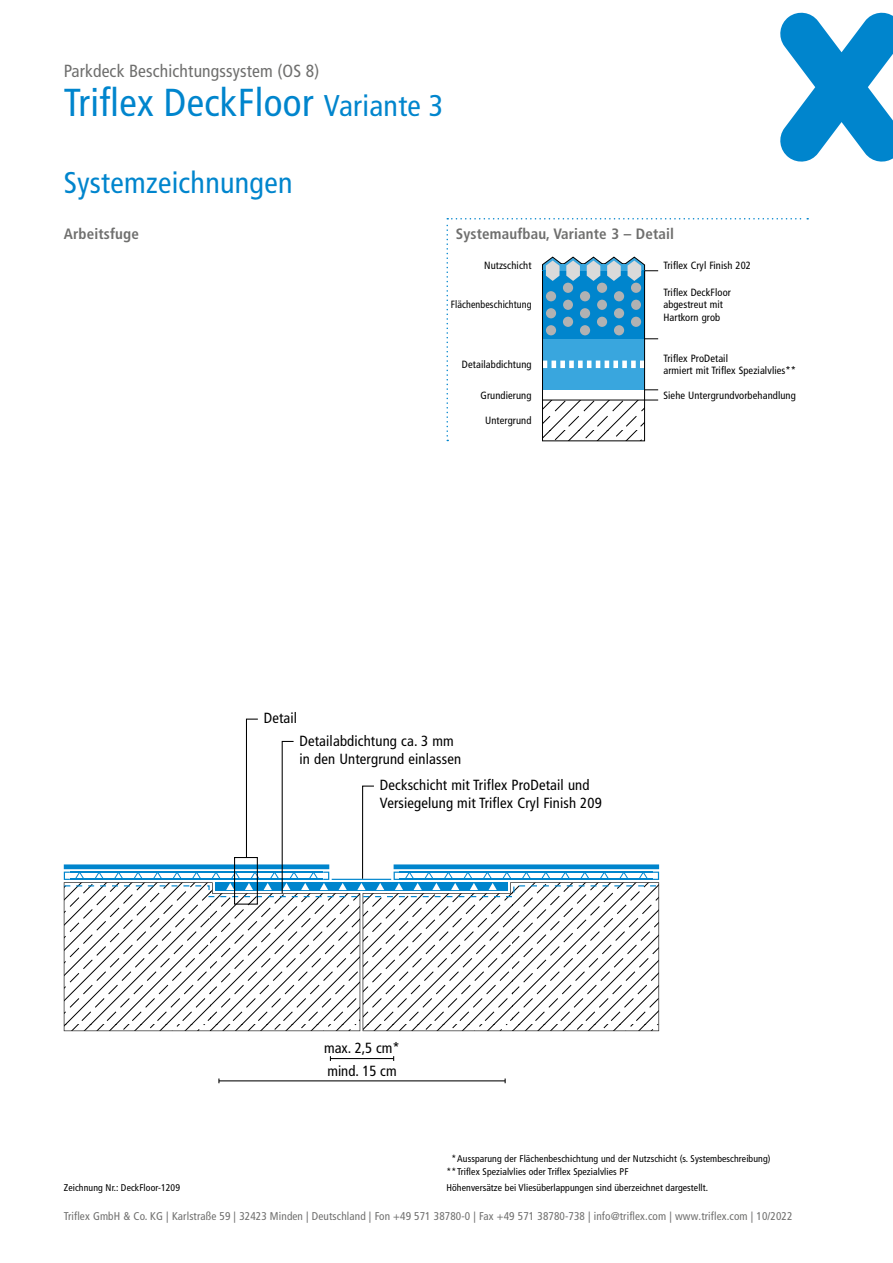
<style>
.page{position:relative;width:893px;height:1263px;background:#fff}
.page>*{position:absolute;margin:0;border:0;box-sizing:border-box;transform-origin:0 0}
.t1{font:condensed 39px "Frutiger LT Pro";letter-spacing:.01em;color:#0085cd}
.t2{font:condensed 30px "Frutiger LT Pro";letter-spacing:.01em;color:#0085cd}
.t3{font:condensed 17.55px "Frutiger LT Pro";letter-spacing:.01em;color:#6f6f6e}
.t4{font:700 condensed 15px "Frutiger LT Pro";letter-spacing:.01em;color:#6f6f6e}
.t5{font:condensed 14.7px/17.9px "Frutiger LT Pro";letter-spacing:.01em;color:#000}
.t6{font:condensed 11.25px "Frutiger LT Pro";letter-spacing:.01em;color:#6f6f6e}
.t7{font:condensed 10.5px/12.8px "Frutiger LT Pro";letter-spacing:.01em;color:#000}
.t8{font:condensed 10.5px "Frutiger LT Pro";letter-spacing:.01em;color:#000;scale:.95 1}
.t9{font:condensed 9.75px/12.8px "Frutiger LT Pro";letter-spacing:.01em;color:#000}
.s1{font-size:30px}
.s2{color:#fff}
</style>
<div class="page">
<svg style="left:780px;top:13px;width:113px;height:149px"></svg>
<svg style="left:64px;top:718px;width:595px;height:313px"></svg>
<hr style="left:219px;top:1080px;width:286px;height:1px;background:#000">
<hr style="left:330px;top:1058px;width:64px;height:1px;background:#000">
<svg style="left:446px;top:218px;width:362px;height:223px"></svg>
<div style="left:542px;top:270px;width:103px;height:171px;border:1px solid #000"></div>
<div style="left:563px;top:317px;width:10px;height:10px;background:#b1b2b3;border-radius:50%"></div>
<div style="left:563px;top:300px;width:10px;height:10px;background:#b1b2b3;border-radius:50%"></div>
<div style="left:563px;top:283px;width:10px;height:10px;background:#b1b2b3;border-radius:50%"></div>
<div style="left:580px;top:325px;width:10px;height:10px;background:#b1b2b3;border-radius:50%"></div>
<div style="left:580px;top:308px;width:10px;height:10px;background:#b1b2b3;border-radius:50%"></div>
<div style="left:597px;top:317px;width:10px;height:10px;background:#b1b2b3;border-radius:50%"></div>
<div style="left:597px;top:300px;width:10px;height:10px;background:#b1b2b3;border-radius:50%"></div>
<div style="left:580px;top:291px;width:10px;height:10px;background:#b1b2b3;border-radius:50%"></div>
<div style="left:546px;top:325px;width:10px;height:10px;background:#b1b2b3;border-radius:50%"></div>
<div style="left:546px;top:308px;width:10px;height:10px;background:#b1b2b3;border-radius:50%"></div>
<div style="left:546px;top:291px;width:10px;height:10px;background:#b1b2b3;border-radius:50%"></div>
<div style="left:597px;top:283px;width:10px;height:10px;background:#b1b2b3;border-radius:50%"></div>
<div style="left:614px;top:325px;width:10px;height:10px;background:#b1b2b3;border-radius:50%"></div>
<div style="left:614px;top:308px;width:10px;height:10px;background:#b1b2b3;border-radius:50%"></div>
<div style="left:631px;top:317px;width:10px;height:10px;background:#b1b2b3;border-radius:50%"></div>
<div style="left:631px;top:300px;width:10px;height:10px;background:#b1b2b3;border-radius:50%"></div>
<div style="left:614px;top:291px;width:10px;height:10px;background:#b1b2b3;border-radius:50%"></div>
<div style="left:631px;top:283px;width:10px;height:10px;background:#b1b2b3;border-radius:50%"></div>
<h3 class="t3" style="left:64px;top:61px;width:257px">Parkdeck Beschichtungssystem (OS 8)</h3>
<h1 class="t1" style="left:64px;top:80px;width:381px">Triflex DeckFloor <span class="s1">Variante 3</span></h1>
<h2 class="t2" style="left:64px;top:165px;width:230px">Systemzeichnungen</h2>
<h3 class="t4" style="left:64px;top:224px;width:77px">Arbeitsfuge</h3>
<h3 class="t5" style="left:264px;top:709px;width:35px">Detail</h3>
<h3 class="t4" style="left:456px;top:225px;width:220px">Systemaufbau, Variante 3 – Detail</h3>
<p class="t7" style="left:484px;top:259px;width:49px">Nutzschicht</p>
<p class="t7" style="left:663px;top:259px;width:89px">Triflex Cryl Finish 202</p>
<p class="t8" style="left:451px;top:299px;width:86px">Flächenbeschichtung</p>
<p class="t7" style="left:462px;top:358px;width:71px">Detailabdichtung</p>
<p class="t7" style="left:480px;top:389px;width:53px">Grundierung</p>
<p class="t7" style="left:485px;top:414px;width:48px">Untergrund</p>
<p class="t7" style="left:663px;top:286px;width:69px">Triflex DeckFloor abgestreut mit<br>Hartkorn grob</p>
<p class="t7" style="left:663px;top:352px;width:134px">Triflex ProDetail<br>armiert mit Triflex Spezialvlies**</p>
<p class="t7" style="left:663px;top:389px;width:134px">Siehe Untergrundvorbehandlung</p>
<h3 class="t5" style="left:300px;top:732px;width:163px">Detailabdichtung ca. 3 mm in den Untergrund einlassen</h3>
<h3 class="t5" style="left:380px;top:776px;width:223px">Deckschicht mit Triflex ProDetail und<br>Versiegelung mit Triflex Cryl Finish 209</h3>
<h3 class="t5" style="left:324px;top:1039px;width:77px">max. 2,5 cm*</h3>
<p class="t9" style="left:64px;top:1181px;width:118px">Zeichnung Nr.: DeckFloor-1209</p>
<h3 class="t5" style="left:327px;top:1062px;width:71px">mind. 15 cm</h3>
<p class="t9" style="left:446px;top:1152px;width:326px"><span class="s2">*</span>*Aussparung der Flächenbeschichtung und der Nutzschicht (s. Systembeschreibung) **Triflex Spezialvlies oder Triflex Spezialvlies PF</p>
<p class="t9" style="left:446px;top:1181px;width:263px">Höhenversätze bei Vliesüberlappungen sind überzeichnet dargestellt.</p>
<p class="t6" style="left:64px;top:1210px;width:730px">Triflex GmbH &amp; Co. KG | Karlstraße 59 | 32423 Minden | Deutschland | Fon +49 571 38780-0 | Fax +49 571 38780-738 | info@triflex.com | www.triflex.com | 10/2022</p>
</div>
